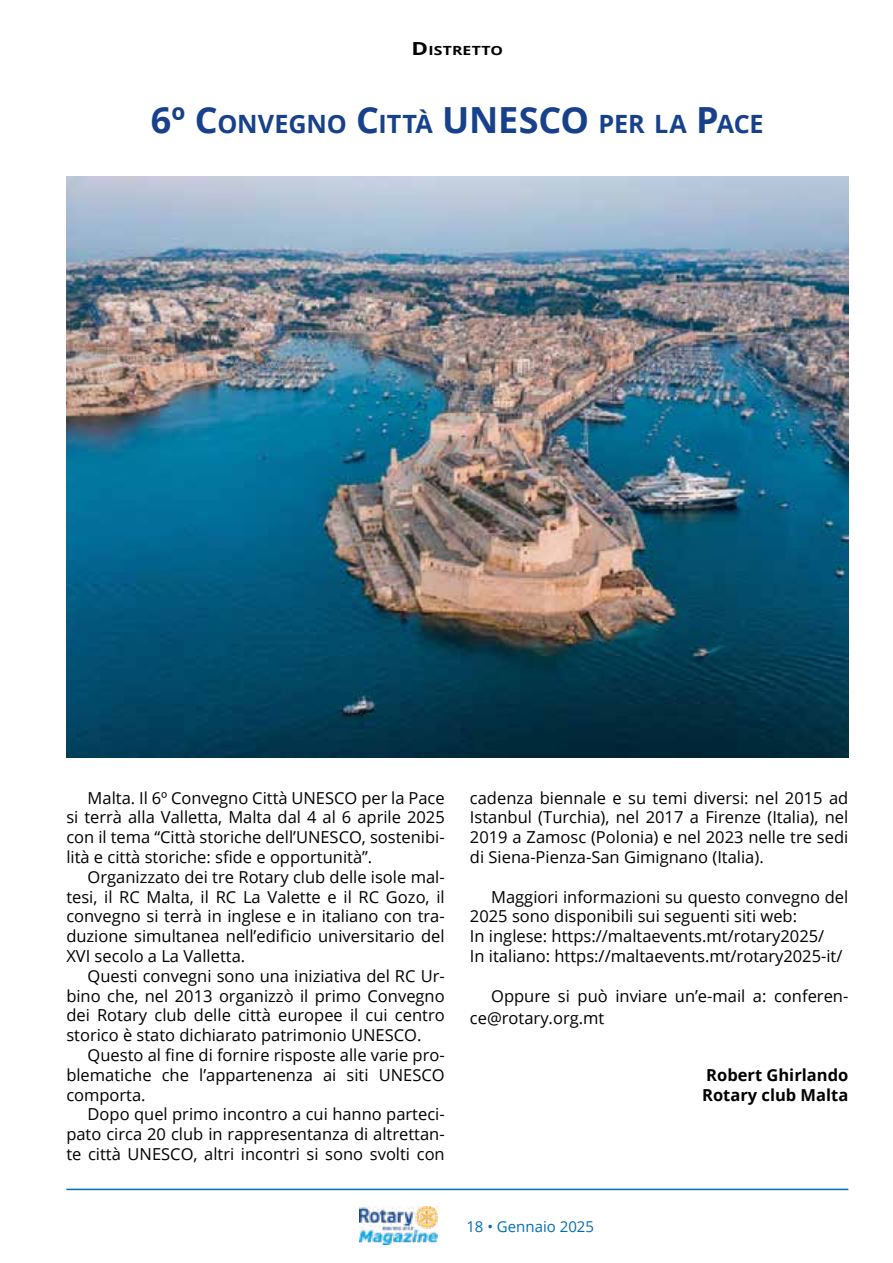
<style>
.page{position:relative;width:893px;height:1263px;background:#fff}
.page>*{position:absolute;margin:0;border:0;box-sizing:border-box;transform-origin:0 0}
.t1{font:700 25.2px "Open Sans";letter-spacing:-.005em;color:#17418a}
.t2{font:16.5px/19.8px "Open Sans";color:#000}
.t3{font:700 16.5px/19.8px "Open Sans";color:#000}
.t4{font:15px "Open Sans";color:#006db8}
.t5{font:700 12.6px "Open Sans";letter-spacing:.015em;color:#000;scale:1.25 1}
.s1{font-size:18px}
.s2{font-size:36px}
</style>
<div class="page">
<img style="left:359px;top:1206px;width:78px;height:39px">
<hr style="left:66px;top:1189px;width:782px;height:1px;background:#006db8">
<img style="left:66px;top:176px;width:782px;height:582px">
<p class="t5" style="left:412px;top:42px;width:75px"><span class="s1">D</span>ISTRETTO</p>
<p class="t1" style="left:151px;top:106px;width:316px"><span class="s2">6º C</span>ONVEGNO <span class="s2">C</span>ITTÀ <span class="s2">UNES</span></p>
<p class="t1" style="left:538px;top:106px;width:227px"><span class="s2">CO</span> PER LA <span class="s2">P</span>ACE</p>
<p class="t2" style="left:88px;top:787px;width:359px">Malta. Il 6º Convegno Città UNESCO per la Pace</p>
<p class="t2" style="left:66px;top:807px;width:380px">si terrà alla Valletta, Malta dal 4 al 6 aprile 2025</p>
<p class="t2" style="left:66px;top:827px;width:380px">con il tema “Città storiche dell’UNESCO, sostenibi-</p>
<p class="t2" style="left:66px;top:847px;width:307px">lità e città storiche: sfide e opportunità”.</p>
<p class="t2" style="left:88px;top:866px;width:359px">Organizzato dei tre Rotary club delle isole mal-</p>
<p class="t2" style="left:66px;top:886px;width:380px">tesi, il RC Malta, il RC La Valette e il RC Gozo, il</p>
<p class="t2" style="left:66px;top:906px;width:380px">convegno si terrà in inglese e in italiano con tra-</p>
<p class="t2" style="left:66px;top:926px;width:380px">duzione simultanea nell’edificio universitario del</p>
<p class="t2" style="left:66px;top:946px;width:180px">XVI secolo a La Valletta.</p>
<p class="t2" style="left:88px;top:965px;width:359px">Questi convegni sono una iniziativa del RC Ur-</p>
<p class="t2" style="left:66px;top:985px;width:380px">bino che, nel 2013 organizzò il primo Convegno</p>
<p class="t2" style="left:66px;top:1005px;width:380px">dei Rotary club delle città europee il cui centro</p>
<p class="t2" style="left:66px;top:1025px;width:357px">storico è stato dichiarato patrimonio UNESCO.</p>
<p class="t2" style="left:88px;top:1045px;width:359px">Questo al fine di fornire risposte alle varie pro-</p>
<p class="t2" style="left:66px;top:1064px;width:380px">blematiche che l’appartenenza ai siti UNESCO</p>
<p class="t2" style="left:66px;top:1084px;width:81px">comporta.</p>
<p class="t2" style="left:88px;top:1104px;width:359px">Dopo quel primo incontro a cui hanno parteci-</p>
<p class="t2" style="left:66px;top:1124px;width:380px">pato circa 20 club in rappresentanza di altrettan-</p>
<p class="t2" style="left:66px;top:1144px;width:380px">te città UNESCO, altri incontri si sono svolti con</p>
<p class="t2" style="left:470px;top:787px;width:380px;text-align:justify">cadenza biennale e su temi diversi: nel 2015 ad Istanbul (Turchia), nel 2017 a Firenze (Italia), nel 2019 a Zamosc (Polonia) e nel 2023 nelle tre sedi di Siena-Pienza-San Gimignano (Italia).</p>
<p class="t2" style="left:470px;top:886px;width:380px;text-indent:21px">Maggiori informazioni su questo convegno del 2025 sono disponibili sui seguenti siti web:<br>In inglese: https://maltaevents.mt/rotary2025/<br>In italiano: https://maltaevents.mt/rotary2025-it/</p>
<p class="t2" style="left:470px;top:984px;width:380px;line-height:22.6px;text-indent:21px">Oppure si può inviare un’e-mail a: conferen&shy;ce@rotary.org.mt</p>
<p class="t4" style="left:466px;top:1216px;width:129px">18 • Gennaio 2025</p>
<p class="t3" style="left:702px;top:1065px;width:148px">Robert Ghirlando<br>Rotary club Malta</p>
</div>
